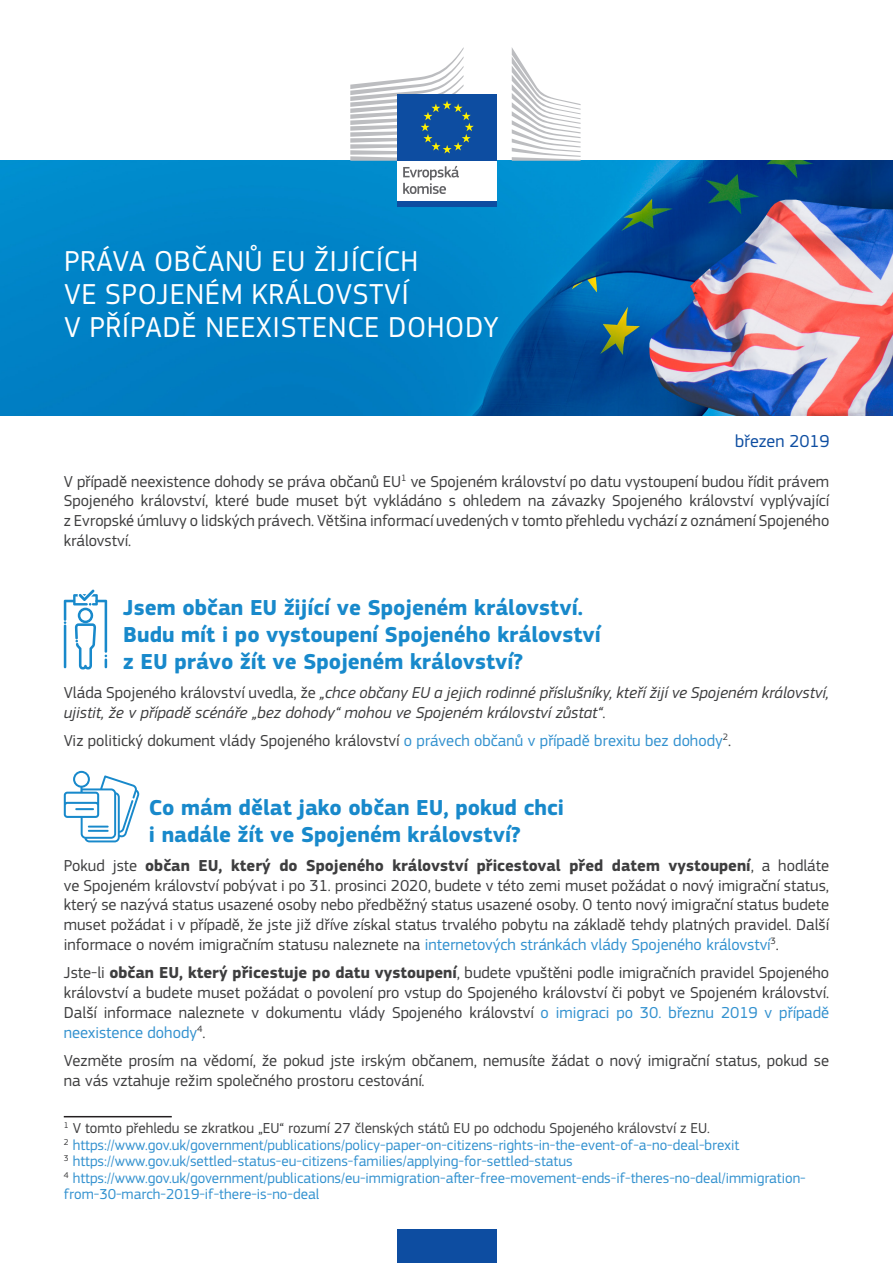
<style>
.page{position:relative;width:893px;height:1263px;background:#fff}
.page>*{position:absolute;margin:0;border:0;box-sizing:border-box;transform-origin:0 0}
.doc_title{font:30px/33px "EC Square Sans Pro";letter-spacing:.02em;color:#fff}
.title_1_1{font:700 22.5px/27px "EC Square Sans Pro";color:#1889cb}
.title_1_2{font:700 22.5px/27px "EC Square Sans Pro";color:#1889cb}
.doc_date{font:18px "EC Square Sans Pro";color:#0d4da1}
.body{font:16.5px/19.8px "EC Square Sans Pro";color:#3e3e3f;text-align:justify}
.body-2{font:italic 16.5px/19.8px "EC Square Sans Pro";color:#3e3e3f}
.footnotes{font:15px/16.5px "EC Square Sans Pro";color:#3291cf}
.footnotes-2{font:15px "EC Square Sans Pro";color:#3e3e3f}
.s1{font-style:normal}
.s2{color:#3291cf}
.s3{font-weight:700}
</style>
<div class="page">
<img style="left:0;top:161px;width:893px;height:255px">
<div style="left:397px;top:159px;width:100px;height:44px;background:#fff"></div>
<div style="left:397px;top:202px;width:100px;height:5px;background:#0d4da1"></div>
<svg style="left:512px;top:48px;width:69px;height:113px"></svg>
<div style="left:397px;top:94px;width:100px;height:67px;background:#0d4da1"></div>
<svg style="left:350px;top:47px;width:124px;height:147px"></svg>
<div style="left:397px;top:1229px;width:100px;height:34px;background:#0d4da1"></div>
<hr style="left:64px;top:1116px;width:108px;height:1px;background:#231f20">
<svg style="left:64px;top:771px;width:76px;height:71px"></svg>
<svg style="left:64px;top:590px;width:43px;height:79px"></svg>
<p class="doc_title" style="left:64px;top:244px;width:436px">PRÁVA OBČANŮ EU ŽIJÍCÍCH<br>VE SPOJENÉM KRÁLOVSTVÍ<br>V PŘÍPADĚ NEEXISTENCE DOHODY</p>
<p class="doc_date" style="left:735px;top:431px;width:96px">březen 2019</p>
<p class="body" style="left:64px;top:471px;width:767px">V případě neexistence dohody se práva občanů EU<sup>1</sup> ve Spojeném království po datu vystoupení budou řídit právem Spojeného království, které bude muset být vykládáno s ohledem na závazky Spojeného království vyplývající z Evropské úmluvy o lidských právech. Většina informací uvedených v tomto přehledu vychází z oznámení Spojeného království.</p>
<p class="title_1_1" style="left:123px;top:595px;width:479px">Jsem občan EU žijící ve Spojeném království.<br>Budu mít i po vystoupení Spojeného království z EU právo žít ve Spojeném království?</p>
<p class="body-2" style="left:64px;top:682px;width:767px"><span class="s1">Vláda Spojeného království uvedla, že</span> „chce občany EU a jejich rodinné příslušníky, kteří žijí ve Spojeném království, ujistit, že v případě scénáře „bez dohody“ mohou ve Spojeném království zůstat“<span class="s1">.</span></p>
<p class="body" style="left:64px;top:731px;width:669px">Viz politický dokument vlády Spojeného království <span class="s2">o právech občanů v případě brexitu bez dohody</span><sup>2</sup>.</p>
<p class="title_1_2" style="left:149px;top:795px;width:417px">Co mám dělat jako občan EU, pokud chci i nadále žít ve Spojeném království?</p>
<p class="body" style="left:64px;top:855px;width:767px">Pokud jste <span class="s3">občan EU, který do Spojeného království přicestoval před datem vystoupení</span>, a hodláte ve Spojeném království pobývat i po 31. prosinci 2020, budete v této zemi muset požádat o nový imigrační status, který se nazývá status usazené osoby nebo předběžný status usazené osoby. O tento nový imigrační status budete muset požádat i v případě, že jste již dříve získal status trvalého pobytu na základě tehdy platných pravidel. Další informace o novém imigračním statusu naleznete na <span class="s2">internetových stránkách vlády Spojeného království</span><sup>3</sup>.</p>
<p class="body" style="left:64px;top:963px;width:767px">Jste-li <span class="s3">občan EU, který přicestuje po datu vystoupení</span>, budete vpuštěni podle imigračních pravidel Spojeného království a budete muset požádat o povolení pro vstup do Spojeného království či pobyt ve Spojeném království.<br>Další informace naleznete v dokumentu vlády Spojeného království <span class="s2">o imigraci po 30. březnu 2019 v případě neexistence dohody</span><sup>4</sup>.</p>
<p class="body" style="left:64px;top:1051px;width:767px">Vezměte prosím na vědomí, že pokud jste irským občanem, nemusíte žádat o nový imigrační status, pokud se na vás vztahuje režim společného prostoru cestování.</p>
<p class="footnotes-2" style="left:64px;top:1119px;width:648px"><sup>1</sup> V tomto přehledu se zkratkou „EU“ rozumí 27 členských států EU po odchodu Spojeného království z EU.</p>
<p class="footnotes" style="left:64px;top:1136px;width:677px"><sup>2</sup> https://www.gov.uk/government/publications/policy-paper-on-citizens-rights-in-the-event-of-a-no-deal-brexit</p>
<p class="footnotes" style="left:64px;top:1153px;width:510px"><sup>3</sup> https://www.gov.uk/settled-status-eu-citizens-families/applying-for-settled-status</p>
<p class="footnotes" style="left:64px;top:1169px;width:744px"><sup>4</sup> https://www.gov.uk/government/publications/eu-immigration-after-free-movement-ends-if-theres-no-deal/immigration&shy;from-30-march-2019-if-there-is-no-deal</p>
</div>
